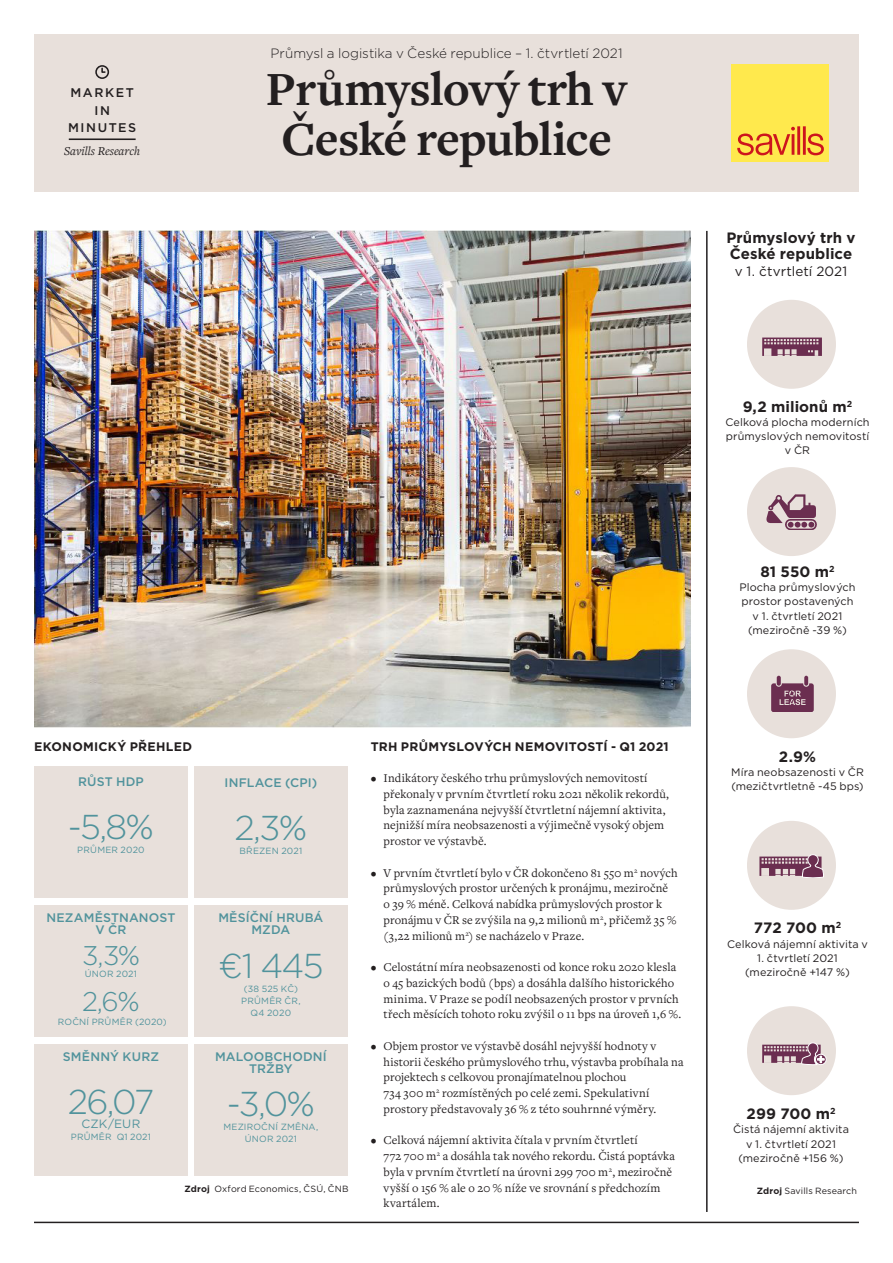
<style>
.page{position:relative;width:893px;height:1263px;background:#fff}
.page>*{position:absolute;margin:0;border:0;box-sizing:border-box;transform-origin:0 0}
.MiM_Title{font:700 49.5px "Freight Text Pro";letter-spacing:-.02em;color:#231f20}
.t1{font:300 34.5px "Gotham";letter-spacing:-.05em;color:#51939c}
.t2{font:300 27px "Gotham";color:#51939c}
.MiM_Stat{font:700 15px "Gotham";letter-spacing:.005em;color:#231f20}
.MiM_Box_Title{font:700 15px/16.5px "Gotham";letter-spacing:.005em;color:#231f20}
.MiM_Strapline{font:300 13.5px "Gotham";letter-spacing:-.005em;color:#231f20}
.MiM_Box_Title-2{font:13.5px "Gotham";letter-spacing:.005em;color:#231f20}
.t3{font:500 12.6px "Gotham";letter-spacing:.125em;color:#231f20}
.t4{font:italic 12.6px "Freight Text Pro";color:#231f20}
.t5{font:12.3px/15.8px "Freight Text Pro";letter-spacing:.01em;color:#231f20}
.t6{font:500 12.3px/12px "Gotham";letter-spacing:.01em;color:#51939c;text-align:center}
.MiM_Body_Freight_1st{font:700 12.3px "Gotham";letter-spacing:.02em;color:#231f20}
.t7{font:12px "Gotham";letter-spacing:.005em;color:#51939c}
.MiM_Box_Body_Centred{font:10.8px/14.2px "Gotham";letter-spacing:.01em;color:#231f20;text-align:center}
.t8{font:9px "Gotham";letter-spacing:.02em;color:#51939c}
.MiM_Credit_Right{font:9px "Gotham";letter-spacing:.015em;color:#231f20}
.s1{font-weight:700}
</style>
<div class="page">
<img style="left:34px;top:231px;width:657px;height:496px">
<hr style="left:34px;top:1222px;width:825px;height:1px;background:#231f20">
<div style="left:747px;top:649px;width:89px;height:89px;background:#e8e0db;border-radius:50%"></div>
<svg style="left:777px;top:676px;width:4px;height:10px"></svg>
<svg style="left:804px;top:676px;width:4px;height:10px"></svg>
<svg style="left:771px;top:683px;width:43px;height:29px"></svg>
<div style="left:747px;top:467px;width:89px;height:89px;background:#e8e0db;border-radius:50%"></div>
<svg style="left:766px;top:494px;width:51px;height:36px"></svg>
<div style="left:747px;top:300px;width:89px;height:89px;background:#e8e0db;border-radius:50%"></div>
<svg style="left:762px;top:338px;width:60px;height:18px"></svg>
<div style="left:747px;top:1006px;width:89px;height:89px;background:#e8e0db;border-radius:50%"></div>
<svg style="left:762px;top:1042px;width:65px;height:23px"></svg>
<div style="left:747px;top:821px;width:89px;height:89px;background:#e8e0db;border-radius:50%"></div>
<svg style="left:759px;top:854px;width:64px;height:23px"></svg>
<div style="left:34px;top:766px;width:154px;height:132px;background:#e8e0db"></div>
<div style="left:194px;top:766px;width:154px;height:132px;background:#e8e0db"></div>
<div style="left:34px;top:905px;width:154px;height:132px;background:#e8e0db"></div>
<div style="left:194px;top:905px;width:154px;height:132px;background:#e8e0db"></div>
<div style="left:34px;top:1044px;width:154px;height:132px;background:#e8e0db"></div>
<div style="left:194px;top:1044px;width:154px;height:132px;background:#e8e0db"></div>
<div style="left:34px;top:34px;width:825px;height:157px;background:#e8e0db"></div>
<div style="left:731px;top:64px;width:98px;height:98px;background:#ffe94d"></div>
<svg style="left:737px;top:126px;width:87px;height:29px"></svg>
<hr style="left:706px;top:231px;width:2px;height:981px;background:#231f20">
<hr style="left:69px;top:138px;width:67px;height:2px;background:#231f20">
<div style="left:95px;top:65px;width:14px;height:14px;border:2px solid #231f20;border-radius:50%"></div>
<svg style="left:101px;top:67px;width:5px;height:6px"></svg>
<p class="t3" style="left:71px;top:85px;width:65px">MARKET</p>
<p class="t3" style="left:94px;top:102px;width:17px">IN</p>
<p class="t3" style="left:68px;top:119px;width:70px">MINUTES</p>
<p class="t4" style="left:64px;top:142px;width:78px">Savills Research</p>
<p class="MiM_Strapline" style="left:270px;top:44px;width:354px">Průmysl a logistika v České republice – 1. čtvrtletí 2021</p>
<p class="MiM_Title" style="left:266px;top:56px;width:363px">Průmyslový trh v</p>
<p class="MiM_Title" style="left:281px;top:106px;width:332px">České republice</p>
<p class="MiM_Box_Title" style="left:727px;top:229px;width:130px">Průmyslový trh v<br>České republice</p>
<p class="MiM_Box_Title-2" style="left:735px;top:262px;width:114px">v 1. čtvrtletí 2021</p>
<p class="MiM_Stat" style="left:743px;top:396px;width:111px">9,2 milionů m<sup>2</sup></p>
<p class="MiM_Box_Body_Centred" style="left:725px;top:415px;width:146px">Celková plocha moderních průmyslových nemovitostí v ČR</p>
<p class="MiM_Body_Freight_1st" style="left:34px;top:738px;width:160px">EKONOMICKÝ PŘEHLED</p>
<p class="t6" style="left:78px;top:775px;width:67px">RŮST HDP</p>
<p class="t1" style="left:68px;top:804px;width:88px">-5,8%</p>
<p class="t8" style="left:77px;top:844px;width:69px">PRŮMER 2020</p>
<p class="t6" style="left:47px;top:911px;width:130px">NEZAMĚSTNANOST<br>V ČR</p>
<p class="t2" style="left:82px;top:938px;width:59px">3,3%</p>
<p class="t8" style="left:85px;top:968px;width:54px">ÚNOR 2021</p>
<p class="t2" style="left:82px;top:984px;width:59px">2,6%</p>
<p class="t8" style="left:58px;top:1016px;width:110px">ROČNÍ PRŮMĚR (2020)</p>
<p class="t6" style="left:63px;top:1051px;width:98px">SMĚNNÝ KURZ</p>
<p class="t1" style="left:68px;top:1080px;width:88px">26,07</p>
<p class="t7" style="left:82px;top:1116px;width:60px">CZK/EUR</p>
<p class="t8" style="left:71px;top:1131px;width:82px">PRŮMĚR Q1 2021</p>
<p class="t6" style="left:225px;top:776px;width:94px">INFLACE (CPI)</p>
<p class="t1" style="left:235px;top:806px;width:74px">2,3%</p>
<p class="t8" style="left:239px;top:845px;width:64px">BŘEZEN 2021</p>
<p class="t6" style="left:218px;top:911px;width:107px">MĚSÍČNÍ HRUBÁ</p>
<p class="t6" style="left:252px;top:923px;width:40px">MZDA</p>
<p class="t1" style="left:218px;top:944px;width:107px">€1 445</p>
<p class="t8" style="left:244px;top:983px;width:56px">(38 525 KČ)</p>
<p class="t8" style="left:241px;top:995px;width:61px">PRŮMĚR ČR,</p>
<p class="t8" style="left:251px;top:1007px;width:42px">Q4 2020</p>
<p class="t6" style="left:215px;top:1051px;width:113px">MALOOBCHODNÍ<br>TRŽBY</p>
<p class="t1" style="left:227px;top:1081px;width:90px">-3,0%</p>
<p class="t8" style="left:245px;top:1133px;width:54px">ÚNOR 2021</p>
<p class="t8" style="left:223px;top:1121px;width:97px">MEZIROČNÍ ZMĚNA,</p>
<p class="MiM_Credit_Right" style="left:185px;top:1182px;width:166px"><span class="s1">Zdroj</span> Oxford Economics, ČSÚ, ČNB</p>
<p class="MiM_Body_Freight_1st" style="left:371px;top:738px;width:299px">TRH PRŮMYSLOVÝCH NEMOVITOSTÍ - Q1 2021</p>
<p class="t5" style="left:384px;top:770px;width:287px;text-indent:-13px">• Indikátory českého trhu průmyslových nemovitostí překonaly v prvním čtvrtletí roku 2021 několik rekordů, byla zaznamenána nejvyšší čtvrtletní nájemní aktivita, nejnižší míra neobsazenosti a výjimečně vysoký objem prostor ve výstavbě.</p>
<p class="t5" style="left:384px;top:864px;width:296px;text-indent:-13px">• V prvním čtvrtletí bylo v ČR dokončeno 81 550 m<sup>2</sup> nových průmyslových prostor určených k pronájmu, meziročně o 39 % méně. Celková nabídka průmyslových prostor k pronájmu v ČR se zvýšila na 9,2 milionů m<sup>2</sup>, přičemž 35 % (3,22 milionů m<sup>2</sup>) se nacházelo v Praze.</p>
<p class="t5" style="left:384px;top:959px;width:299px;text-indent:-13px">• Celostátní míra neobsazenosti od konce roku 2020 klesla o 45 bazických bodů (bps) a dosáhla dalšího historického minima. V Praze se podíl neobsazených prostor v prvních třech měsících tohoto roku zvýšil o 11 bps na úroveň 1,6 %.</p>
<p class="t5" style="left:384px;top:1037px;width:302px;text-indent:-13px">• Objem prostor ve výstavbě dosáhl nejvyšší hodnoty v historii českého průmyslového trhu, výstavba probíhala na projektech s celkovou pronajímatelnou plochou<br>734 300 m<sup>2</sup> rozmístěných po celé zemi. Spekulativní prostory představovaly 36 % z této souhrnné výměry.</p>
<p class="t5" style="left:384px;top:1132px;width:293px;text-indent:-13px">• Celková nájemní aktivita čítala v prvním čtvrtletí<br>772 700 m<sup>2</sup> a dosáhla tak nového rekordu. Čistá poptávka byla v prvním čtvrtletí na úrovni 299 700 m<sup>2</sup>, meziročně vyšší o 156 % ale o 20 % níže ve srovnání s předchozím kvartálem.</p>
<p class="MiM_Stat" style="left:760px;top:561px;width:76px">81 550 m<sup>2</sup></p>
<p class="MiM_Box_Body_Centred" style="left:739px;top:580px;width:118px">Plocha průmyslových prostor postavených v 1. čtvrtletí 2021 (meziročně -39 %)</p>
<p class="MiM_Stat" style="left:779px;top:746px;width:39px">2.9%</p>
<p class="MiM_Box_Body_Centred" style="left:731px;top:765px;width:134px;text-align:left">Míra neobsazenosti v ČR (mezičtvrtletně -45 bps)</p>
<p class="MiM_Stat" style="left:754px;top:918px;width:89px">772 700 m<sup>2</sup></p>
<p class="MiM_Box_Body_Centred" style="left:727px;top:936px;width:142px">Celková nájemní aktivita v</p>
<p class="MiM_Box_Body_Centred" style="left:745px;top:951px;width:106px">1. čtvrtletí 2021 (meziročně +147 %)</p>
<p class="MiM_Stat" style="left:747px;top:1104px;width:90px">299 700 m<sup>2</sup></p>
<p class="MiM_Box_Body_Centred" style="left:733px;top:1122px;width:117px">Čistá nájemní aktivita v 1. čtvrtletí 2021</p>
<p class="MiM_Box_Body_Centred" style="left:738px;top:1151px;width:106px">(meziročně +156 %)</p>
<p class="MiM_Credit_Right" style="left:757px;top:1184px;width:102px"><span class="s1">Zdroj</span> Savills Research</p>
</div>
